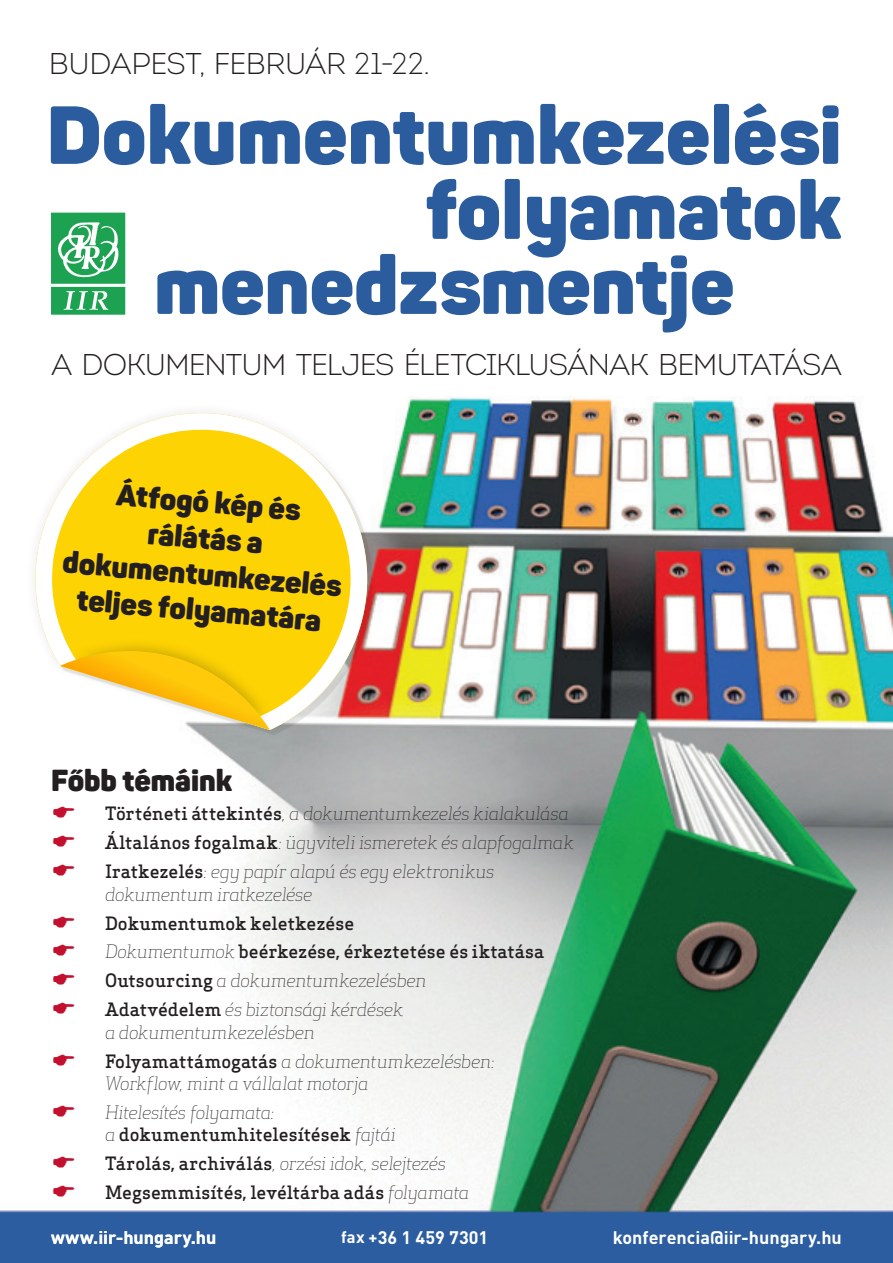
<style>
.page{position:relative;width:893px;height:1263px;background:#fff}
.page>*{position:absolute;margin:0;border:0;box-sizing:border-box;transform-origin:0 0}
.t1{font:900 81px "Panton";color:#2b5c9d}
.t2{font:900 30px/36px "Panton";color:#231f20;text-align:center}
.t3{font:300 30px "Intro";letter-spacing:-.03em;color:#231f20}
.t4{font:italic 300 18px/29px "Apex Serif";letter-spacing:-.02em;color:#231f20}
.t5{font:500 18px/29px "Apex Serif";letter-spacing:-.005em;color:#231f20}
.t6{font:700 18px "DIN Pro";color:#fff}
.s1{font-weight:500;font-style:normal}
.s2{font-weight:300;font-style:italic}
.s3{font-size:16.5px}
</style>
<div class="page">
<img style="left:0;top:212px;width:893px;height:1051px">
<svg style="left:51px;top:213px;width:74px;height:102px"></svg>
<svg style="left:0;top:357px;width:423px;height:404px"></svg>
<svg style="left:28px;top:394px;width:359px;height:336px;fill:#fed304"></svg>
<div style="left:69px;top:637px;width:206px;height:94px;background:#fed304"></div>
<svg style="left:60px;top:646px;width:210px;height:84px"></svg>
<svg style="left:53px;top:807px;width:21px;height:11px"></svg>
<svg style="left:53px;top:835px;width:21px;height:12px"></svg>
<svg style="left:53px;top:864px;width:21px;height:11px"></svg>
<svg style="left:53px;top:916px;width:21px;height:11px"></svg>
<svg style="left:53px;top:945px;width:21px;height:11px"></svg>
<svg style="left:53px;top:973px;width:21px;height:12px"></svg>
<svg style="left:53px;top:1002px;width:21px;height:12px"></svg>
<svg style="left:53px;top:1054px;width:21px;height:11px"></svg>
<svg style="left:53px;top:1105px;width:21px;height:11px"></svg>
<svg style="left:53px;top:1156px;width:21px;height:12px"></svg>
<svg style="left:53px;top:1185px;width:21px;height:12px"></svg>
<h2 class="t3" style="left:49px;top:44px;width:382px">B UDA PEST, FEBRUÁR 21-22.</h2>
<h1 class="t1" style="left:47px;top:84px;width:796px">Dokumentumkezelési</h1>
<h1 class="t1" style="left:426px;top:159px;width:418px">folyamatok</h1>
<h1 class="t1" style="left:154px;top:234px;width:582px">menedzsmentje</h1>
<h2 class="t3" style="left:51px;top:346px;width:787px">A DOKUMENTUM TELJES ÉLETCIKLUSÁNAK BEMUTATÁSA</h2>
<h2 class="t2" style="left:71px;top:472px;width:281px;rotate:5deg">Átfogó kép és rálátás a dokumentumkezelés teljes folyamatára</h2>
<h2 class="t2" style="left:51px;top:762px;width:183px">Főbb témáink</h2>
<p class="t4" style="left:105px;top:799px;width:470px"><span class="s1">Történeti áttekintés</span>, a dokumentumkezelés kialakulása<br><span class="s1">Általános fogalmak</span>: ügyviteli ismeretek és alapfogalmak<br><span class="s1">Iratkezelés</span>: egy papír alapú és egy elektronikus</p>
<p class="t4" style="left:105px;top:879px;width:209px">dokumentum iratkezelése</p>
<p class="t5" style="left:105px;top:908px;width:441px">Dokumentumok keletkezése<br><span class="s2">Dokumentumok</span> beérkezése, érkeztetése és iktatása Outsourcing <span class="s2">a dokumentumkezelésben </span>Adatvédelem <span class="s2">és biztonsági kérdések</span></p>
<p class="t4" style="left:105px;top:1017px;width:391px">a dokumentumkezelésben<br><span class="s1">Folyamattámogatás</span> a dokumentumkezelésben:</p>
<p class="t4" style="left:105px;top:1069px;width:265px">Workflow, mint a vállalat motorja<br>Hitelesítés folyamata:</p>
<p class="t5" style="left:105px;top:1120px;width:366px"><span class="s2">a</span> dokumentumhitelesítések <span class="s2">fajtái<br></span>Tárolás, archiválás<span class="s2">, orzési idok, selejtezés<br></span>Megsemmisítés, levéltárba adás <span class="s2">folyamata</span></p>
<p class="t6" style="left:51px;top:1225px;width:167px">www.iir-hungary.hu</p>
<p class="t6" style="left:341px;top:1225px;width:149px"><span class="s3">fax +</span>36 1 459 7301</p>
<p class="t6" style="left:613px;top:1225px;width:231px">konferencia@iir-hungary.hu</p>
</div>
